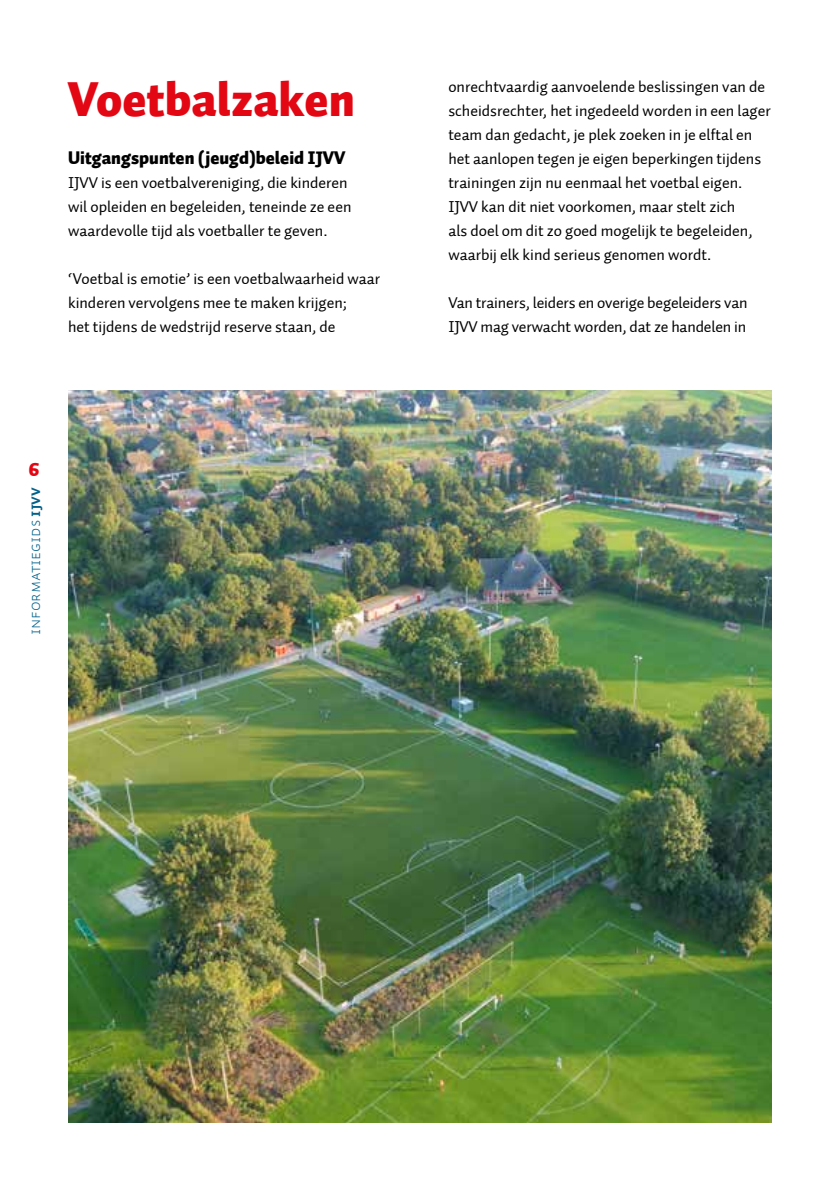
<style>
.page{position:relative;width:840px;height:1191px;background:#fff}
.page>*{position:absolute;margin:0;border:0;box-sizing:border-box;transform-origin:0 0}
.t1{font:900 48px "Auto 1";color:#e30613}
.t2{font:900 20px "Auto 2";color:#e30613}
.t3{font:900 18px "Auto 1";color:#000}
.t4{font:16px/24px "Auto 1";color:#000}
.t5{font:16px "Auto 2 Light Sm Cp";letter-spacing:-.005em;color:#00628b}
.s1{font-family:"Auto 2 Bold Sm Cp"}
</style>
<div class="page">
<img style="left:68px;top:390px;width:703px;height:733px">
<h1 class="t1" style="left:68px;top:68px;width:288px">Voetbalzaken</h1>
<p class="t3" style="left:68px;top:146px;width:278px">Uitgangspunten (jeugd)beleid IJVV</p>
<p class="t4" style="left:68px;top:171px;width:285px">IJVV is een voetbalvereniging, die kinderen wil opleiden en begeleiden, teneinde ze een waardevolle tijd als voetballer te geven.</p>
<p class="t4" style="left:68px;top:267px;width:313px">‘Voetbal is emotie’ is een voetbalwaarheid waar kinderen vervolgens mee te maken krijgen;<br>het tijdens de wedstrijd reserve staan, de</p>
<p class="t2" style="left:29px;top:456px;width:12px">6</p>
<p class="t5" style="left:26px;top:635px;width:149px;rotate:-90deg">informatiegids <span class="s1">IJVV</span></p>
<p class="t4" style="left:448px;top:75px;width:324px">onrechtvaardig aanvoelende beslissingen van de scheidsrechter, het ingedeeld worden in een lager team dan gedacht, je plek zoeken in je elftal en het aanlopen tegen je eigen beperkingen tijdens trainingen zijn nu eenmaal het voetbal eigen.<br>IJVV kan dit niet voorkomen, maar stelt zich<br>als doel om dit zo goed mogelijk te begeleiden, waarbij elk kind serieus genomen wordt.</p>
<p class="t4" style="left:448px;top:291px;width:300px">Van trainers, leiders en overige begeleiders van<br>IJVV mag verwacht worden, dat ze handelen in</p>
</div>
